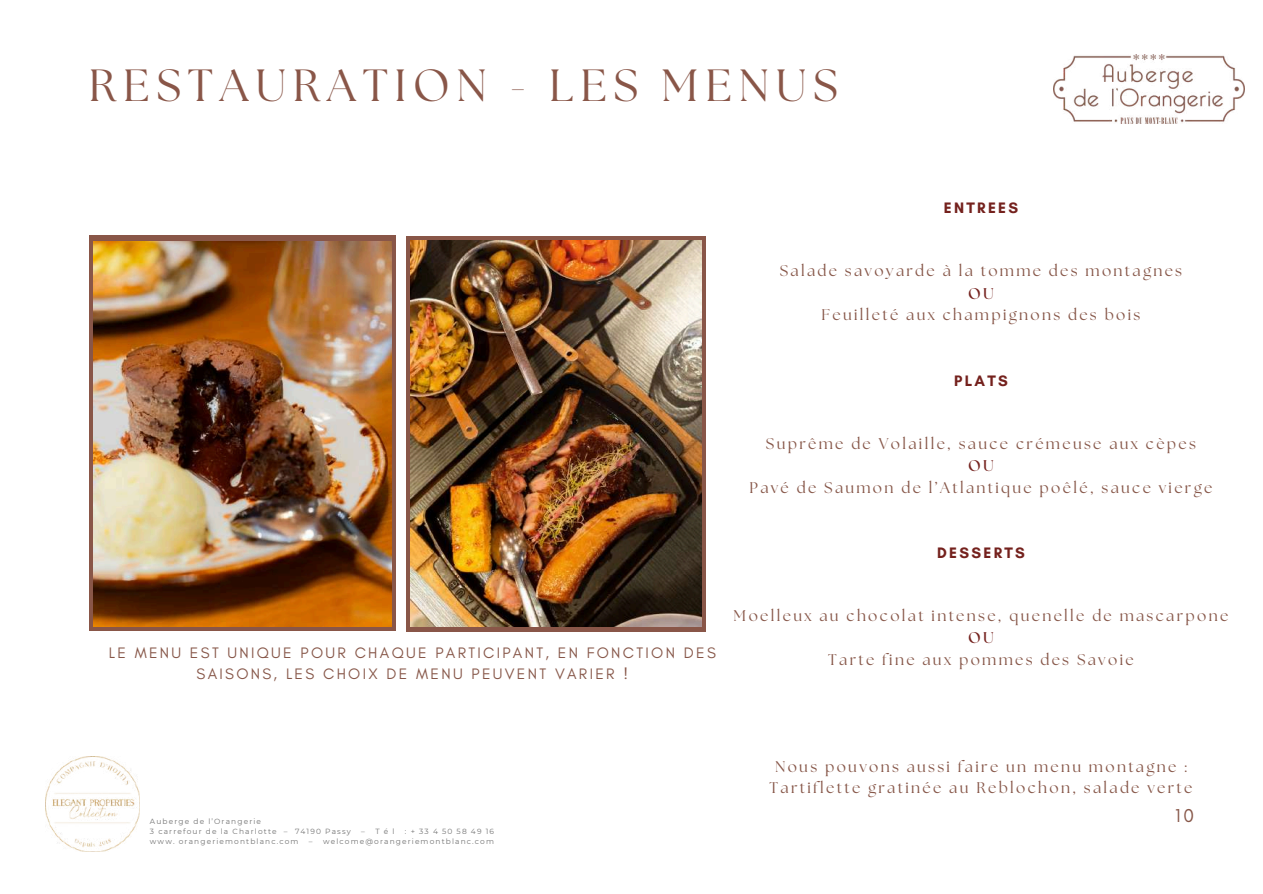
<style>
.page{position:relative;width:1263px;height:894px;background:#fff}
.page>*{position:absolute;margin:0;border:0;box-sizing:border-box;transform-origin:0 0}
.t1{font:45px "The Seasons";letter-spacing:.15em;color:#895648}
.t2{font:18.9px "Glacial Indifference";color:#875749}
.t3{font:15.45px/21.3px "The Seasons";letter-spacing:.15em;color:#875749;text-align:center}
.t4{font:15.45px/21px "Glacial Indifference";letter-spacing:.15em;color:#875749;text-align:center}
.t5{font:700 15.45px "Glacial Indifference";letter-spacing:.15em;color:#74211d}
.t6{font:700 15.45px "The Seasons";color:#74211d}
.t7{font:7.5px/9.9px "Montserrat";letter-spacing:.15em;color:#737373}
.t8{font:7.5px "Montserrat";letter-spacing:.355em;color:#737373}
</style>
<div class="page">
<div style="left:89px;top:235px;width:307px;height:395px;background:#895648"></div>
<img style="left:94px;top:241px;width:298px;height:385px">
<svg style="left:406px;top:236px;width:299px;height:395px;fill:#895648"></svg>
<img style="left:411px;top:240px;width:290px;height:386px">
<img style="left:45px;top:756px;width:95px;height:95px">
<img style="left:1053px;top:55px;width:191px;height:68px">
<h1 class="t1" style="left:89px;top:65px;width:750px">RESTAURATION - LES MENUS</h1>
<p class="t5" style="left:944px;top:199px;width:76px">ENTREES</p>
<p class="t3" style="left:780px;top:261px;width:404px">Salade savoyarde à la tomme des montagnes</p>
<p class="t6" style="left:968px;top:286px;width:27px">OU</p>
<p class="t3" style="left:821px;top:305px;width:320px">Feuilleté aux champignons des bois</p>
<p class="t5" style="left:954px;top:371px;width:55px">PLATS</p>
<p class="t3" style="left:766px;top:433px;width:432px">Suprême de Volaille, sauce crémeuse aux cèpes</p>
<p class="t6" style="left:968px;top:458px;width:27px">OU</p>
<p class="t3" style="left:750px;top:477px;width:464px">Pavé de Saumon de l’Atlantique poêlé, sauce vierge</p>
<p class="t5" style="left:937px;top:543px;width:89px">DESSERTS</p>
<p class="t4" style="left:109px;top:642px;width:609px">LE MENU EST UNIQUE POUR CHAQUE PARTICIPANT, EN FONCTION DES<br>SAISONS, LES CHOIX DE MENU PEUVENT VARIER !</p>
<p class="t3" style="left:734px;top:605px;width:496px">Moelleux au chocolat intense, quenelle de mascarpone</p>
<p class="t6" style="left:968px;top:631px;width:27px">OU</p>
<p class="t3" style="left:828px;top:649px;width:307px">Tarte fine aux pommes des Savoie</p>
<p class="t7" style="left:150px;top:815px;width:202px">Auberge de l’Orangerie<br>3 carrefour de la Charlotte – 74190 Passy</p>
<p class="t7" style="left:361px;top:825px;width:35px">– Tél</p>
<p class="t8" style="left:405px;top:826px;width:91px">:+33450584916</p>
<p class="t7" style="left:150px;top:835px;width:150px">www. orangeriemontblanc.com</p>
<p class="t7" style="left:309px;top:835px;width:187px">– welcome@orangeriemontblanc.com</p>
<p class="t3" style="left:770px;top:756px;width:424px">Nous pouvons aussi faire un menu montagne :<br>Tartiflette gratinée au Reblochon, salade verte</p>
<p class="t2" style="left:1175px;top:803px;width:20px">10</p>
</div>
